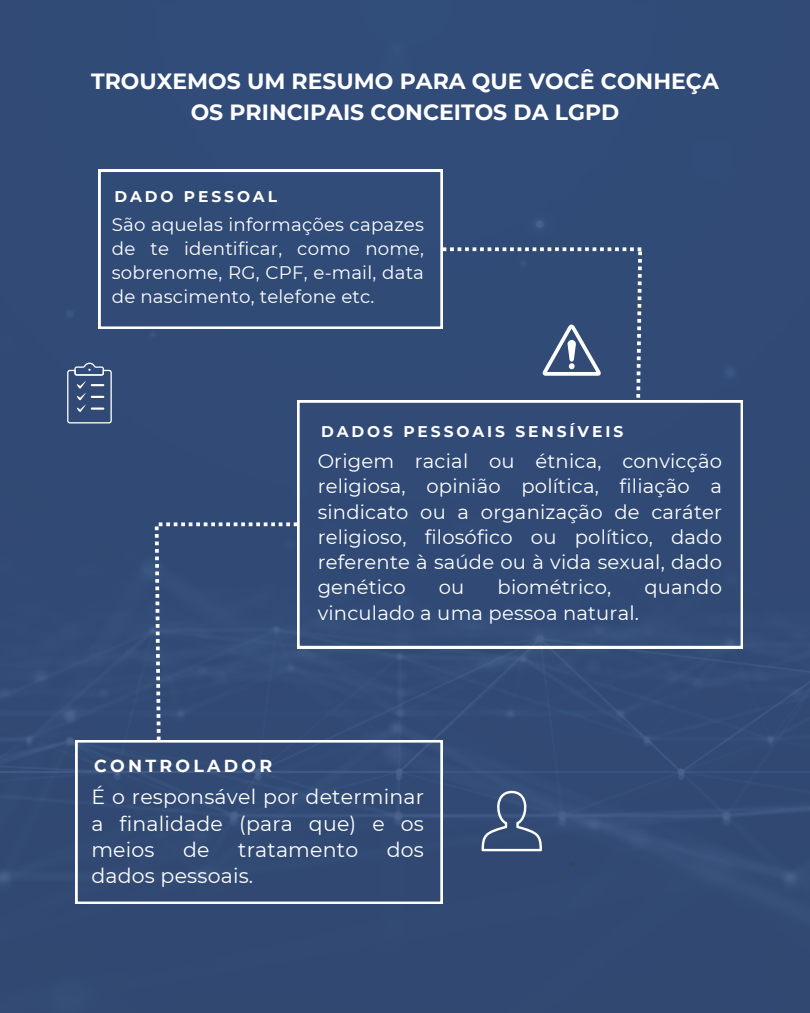
<style>
.page{position:relative;width:810px;height:1013px;background:#fff}
.page>*{position:absolute;margin:0;border:0;box-sizing:border-box;transform-origin:0 0}
.t1{font:700 22px/30.8px "Montserrat";color:#fff;text-align:center}
.t2{font:20.5px/26.3px "Montserrat";letter-spacing:.01em;color:#fff;text-align:justify}
.t3{font:19.5px/25.3px "Montserrat";letter-spacing:.01em;color:#fff;text-align:justify}
.t4{font:18.2px/24px "Montserrat";letter-spacing:.01em;color:#fff;text-align:justify}
.t5{font:700 17.4px "Montserrat";letter-spacing:.19em;color:#fff}
.t6{font:700 15.5px "Montserrat";letter-spacing:.19em;color:#fff}
</style>
<div class="page">
<div style="left:0;top:0;width:810px;height:1012px;background:#314b76"></div>
<div style="left:99px;top:170px;width:344px;height:159px;background:#314b77"></div>
<svg style="left:76px;top:740px;width:366px;height:163px;background:#395079"></svg>
<div style="left:297px;top:400px;width:446px;height:248px;background:#314a76"></div>
<div style="left:155px;top:522px;width:142px;height:218px;background:#314b76"></div>
<svg style="left:482px;top:790px;width:60px;height:61px;background:#4f6589"></svg>
<div style="left:443px;top:247px;width:199px;height:151px;background:#314b77"></div>
<svg style="left:67px;top:362px;width:45px;height:61px;background:#51668b"></svg>
<p class="t1" style="left:91px;top:66px;width:629px">TROUXEMOS UM RESUMO PARA QUE VOCÊ CONHEÇA<br>OS PRINCIPAIS CONCEITOS DA LGPD</p>
<p class="t6" style="left:114px;top:186px;width:164px">DADO PESSOAL</p>
<p class="t4" style="left:112px;top:212px;width:314px">São aquelas informações capazes de te identificar, como nome, sobrenome, RG, CPF, e-mail, data de nascimento, telefone etc.</p>
<p class="t6" style="left:321px;top:422px;width:304px">DADOS PESSOAIS SENSÍVEIS</p>
<p class="t3" style="left:318px;top:448px;width:406px">Origem racial ou étnica, convicção religiosa, opinião política, filiação a sindicato ou a organização de caráter religioso, filosófico ou político, dado referente à saúde ou à vida sexual, dado genético</p>
<p class="t3" style="left:439px;top:575px;width:27px">ou</p>
<p class="t3" style="left:498px;top:575px;width:115px">biométrico,</p>
<p class="t3" style="left:644px;top:575px;width:79px">quando</p>
<p class="t3" style="left:318px;top:600px;width:323px">vinculado a uma pessoa natural.</p>
<p class="t5" style="left:94px;top:755px;width:180px">CONTROLADOR</p>
<p class="t2" style="left:91px;top:783px;width:334px">É o responsável por determinar a finalidade (para que) e os meios</p>
<p class="t2" style="left:183px;top:836px;width:28px">de</p>
<p class="t2" style="left:238px;top:836px;width:121px">tratamento</p>
<p class="t2" style="left:387px;top:836px;width:39px">dos</p>
<p class="t2" style="left:91px;top:862px;width:163px">dados pessoais.</p>
</div>
